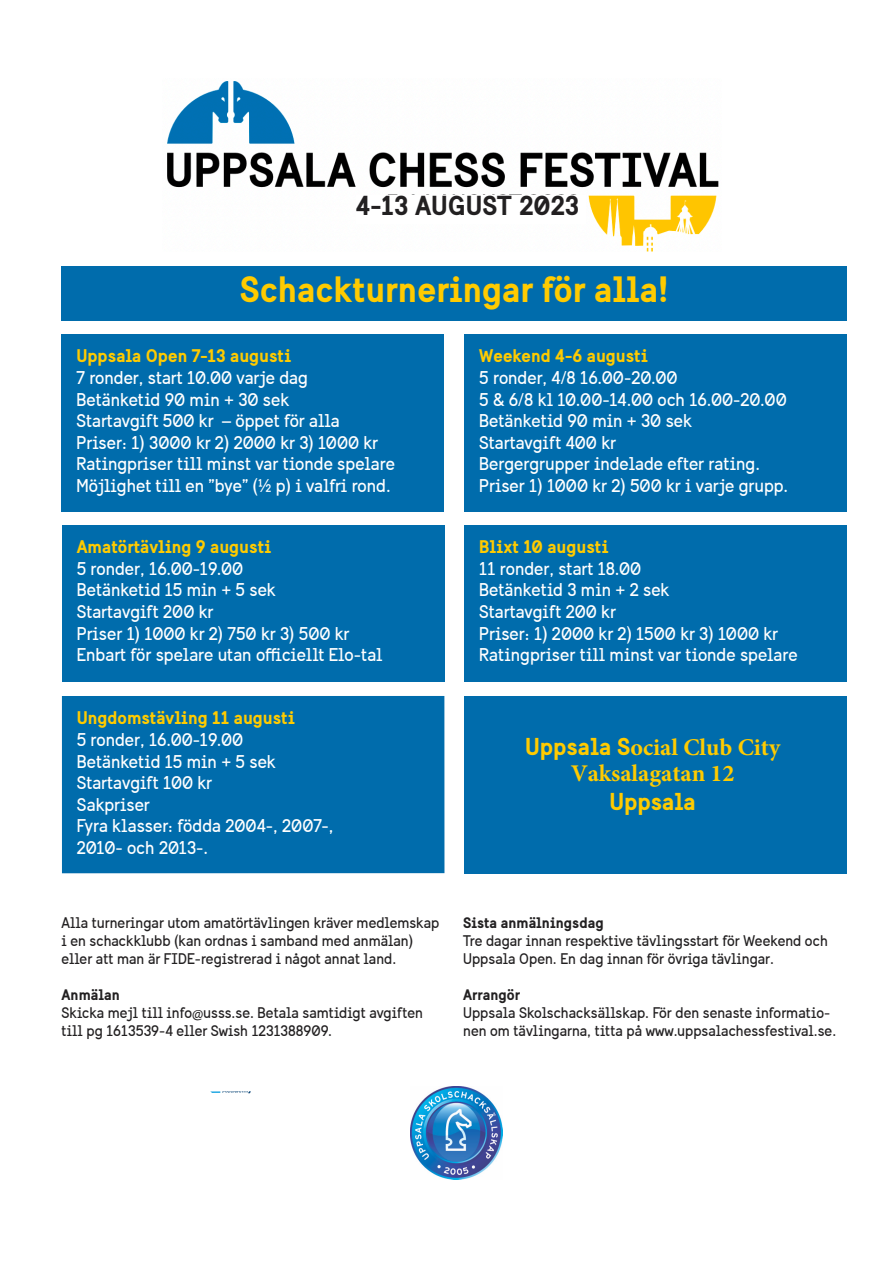
<style>
.page{position:relative;width:893px;height:1263px;background:#fff}
.page>*{position:absolute;margin:0;border:0;box-sizing:border-box;transform-origin:0 0}
.t1{font:700 36px "Sweden Sans";color:#ffcb00}
.t2{font:700 27px "Sweden Sans";color:#222021}
.t3{font:700 24px/26.5px "Minion Pro";color:#ffcb00;text-align:center}
.t4{font:700 24px "Sweden Sans";color:#ffcb00}
.t5{font:18px/21.6px "Sweden Sans";color:#fff}
.t6{font:700 18px "Sweden Sans";color:#ffcb00}
.t7{font:15px/18px "Sweden Sans";color:#222021}
.t8{font:700 15px "Sweden Sans";color:#222021}
.s1{font-family:"Sweden Sans"}
</style>
<div class="page">
<div style="left:62px;top:334px;width:382px;height:177px;background:#006cac"></div>
<div style="left:62px;top:266px;width:784px;height:55px;background:#006cac"></div>
<div style="left:464px;top:525px;width:383px;height:156px;background:#006cac"></div>
<div style="left:62px;top:525px;width:382px;height:156px;background:#006cac"></div>
<div style="left:464px;top:334px;width:383px;height:177px;background:#006cac"></div>
<div style="left:62px;top:696px;width:382px;height:178px;background:#006cac"></div>
<div style="left:464px;top:696px;width:383px;height:177px;background:#006cac"></div>
<img style="left:167px;top:81px;width:552px;height:171px">
<div style="left:356px;top:195px;width:229px;height:28px;background:#fff"></div>
<img style="left:210px;top:1091px;width:41px;height:3px">
<img style="left:410px;top:1087px;width:93px;height:92px">
<h2 class="t2" style="left:356px;top:195px;width:225px">4-13 AUGUST 2023</h2>
<h1 class="t1" style="left:240px;top:275px;width:430px">Schackturneringar för alla!</h1>
<p class="t6" style="left:76px;top:349px;width:216px">Uppsala Open 7-13 augusti</p>
<p class="t5" style="left:76px;top:367px;width:320px">7 ronder, start 10.00 varje dag Betänketid 90 min + 30 sek<br>Startavgift 500 kr – öppet för alla<br>Priser: 1) 3000 kr 2) 2000 kr 3) 1000 kr Ratingpriser till minst var tionde spelare Möjlighet till en ”bye” (½ p) i valfri rond.</p>
<p class="t6" style="left:77px;top:540px;width:196px">Amatörtävling 9 augusti</p>
<p class="t5" style="left:77px;top:558px;width:307px">5 ronder, 16.00-19.00<br>Betänketid 15 min + 5 sek<br>Startavgift 200 kr<br>Priser 1) 1000 kr 2) 750 kr 3) 500 kr<br>Enbart för spelare utan officiellt Elo-tal</p>
<p class="t6" style="left:479px;top:349px;width:170px">Weekend 4-6 augusti</p>
<p class="t5" style="left:479px;top:367px;width:310px">5 ronder, 4/8 16.00-20.00<br>5 &amp; 6/8 kl 10.00-14.00 och 16.00-20.00<br>Betänketid 90 min + 30 sek<br>Startavgift 400 kr<br>Bergergrupper indelade efter rating.<br>Priser 1) 1000 kr 2) 500 kr i varje grupp.</p>
<p class="t6" style="left:479px;top:540px;width:131px">Blixt 10 augusti</p>
<p class="t5" style="left:479px;top:558px;width:320px">11 ronder, start 18.00<br>Betänketid 3 min + 2 sek<br>Startavgift 200 kr<br>Priser: 1) 2000 kr 2) 1500 kr 3) 1000 kr<br>Ratingpriser till minst var tionde spelare</p>
<p class="t6" style="left:77px;top:711px;width:219px">Ungdomstävling 11 augusti</p>
<p class="t5" style="left:77px;top:729px;width:258px">5 ronder, 16.00-19.00<br>Betänketid 15 min + 5 sek<br>Startavgift 100 kr<br>Sakpriser<br>Fyra klasser: födda 2004-, 2007-,<br>2010- och 2013-.</p>
<h3 class="t3" style="left:525px;top:733px;width:257px"><span class="s1">Uppsala S</span>ocial Club City<br>Vaksalagatan 12</h3>
<h3 class="t4" style="left:609px;top:792px;width:88px">Uppsala</h3>
<p class="t7" style="left:61px;top:913px;width:379px">Alla turneringar utom amatörtävlingen kräver medlemskap i en schackklubb (kan ordnas i samband med anmälan) eller att man är FIDE-registrerad i något annat land.</p>
<p class="t8" style="left:61px;top:988px;width:60px">Anmälan</p>
<p class="t7" style="left:61px;top:1003px;width:363px">Skicka mejl till info@usss.se. Betala samtidigt avgiften till pg 1613539-4 eller Swish 1231388909.</p>
<p class="t8" style="left:463px;top:916px;width:142px">Sista anmälningsdag</p>
<p class="t7" style="left:463px;top:931px;width:366px">Tre dagar innan respektive tävlingsstart för Weekend och<br>Uppsala Open. En dag innan för övriga tävlingar.</p>
<p class="t8" style="left:463px;top:988px;width:58px">Arrangör</p>
<p class="t7" style="left:463px;top:1003px;width:374px">Uppsala Skolschacksällskap. För den senaste informatio&shy;nen om tävlingarna, titta på www.uppsalachessfestival.se.</p>
</div>
